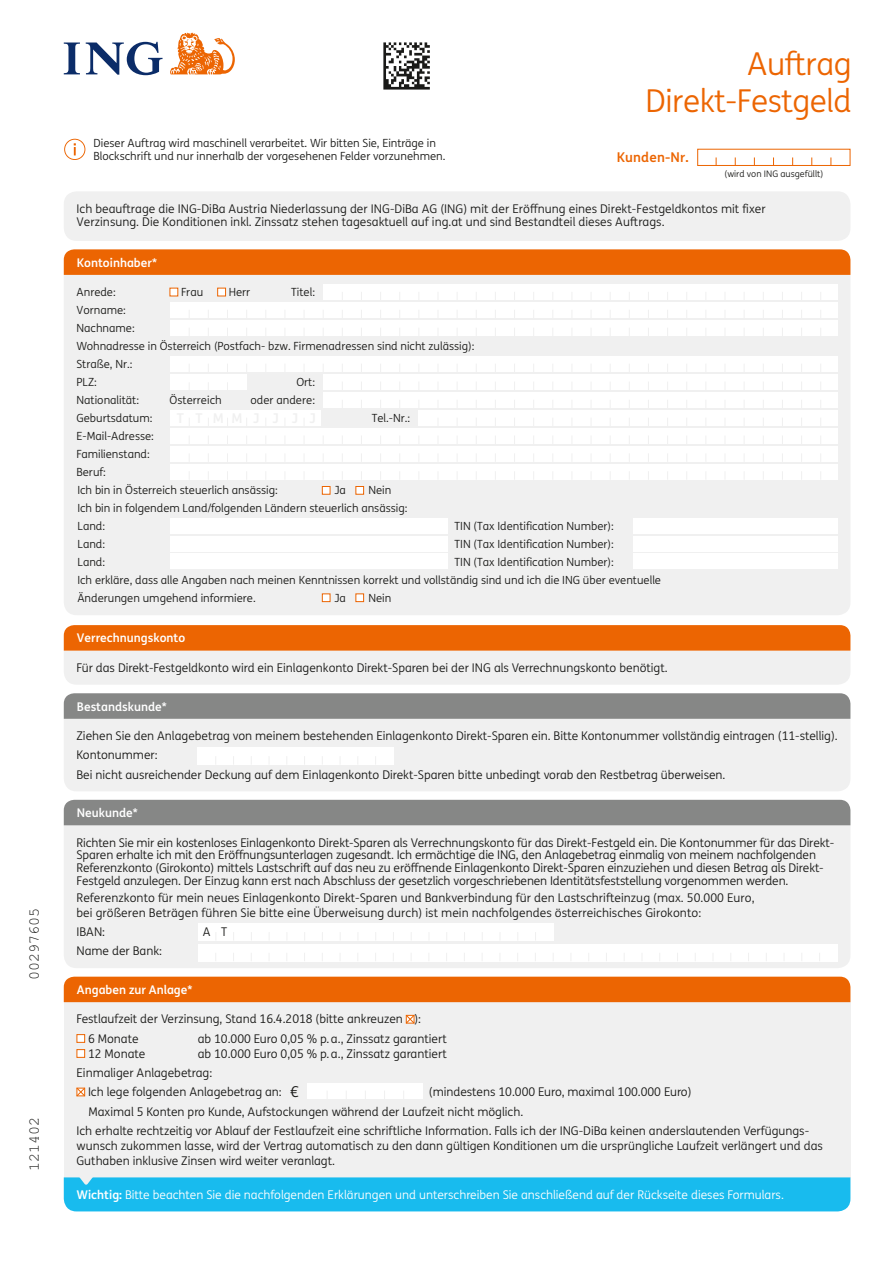
<style>
.page{position:relative;width:893px;height:1263px;background:#fff}
.page>*{position:absolute;margin:0;border:0;box-sizing:border-box;transform-origin:0 0}
.t1{font:31.5px/36.8px "ING Me";letter-spacing:-.015em;color:#ec6502;text-align:right}
.t2{font:15px "Courier New";color:#1a1a18}
.t3{font:15px "ING Me";color:#1a1a18}
.t4{font:700 13.5px "ING Me";letter-spacing:.015em;color:#ec6502}
.t5{font:12px/12.8px "ING Me";color:#1a1a18}
.t6{font:12px "ING Me";color:#fff}
.t7{font:700 12px "ING Me";color:#fff}
.t8{font:11.25px/18px "ING Me";color:#1a1a18}
.t9{font:9px "ING Me";color:#1a1a18}
.s1{font-weight:700}
</style>
<div class="page">
<div style="left:64px;top:275px;width:786px;height:340px;background:#f0f0f0"></div>
<div style="left:322px;top:593px;width:8px;height:9px;background:#fff;border:1px solid #ec6502"></div>
<div style="left:355px;top:593px;width:9px;height:9px;background:#fff;border:1px solid #ec6502"></div>
<div style="left:322px;top:486px;width:8px;height:9px;background:#fff;border:1px solid #ec6502"></div>
<div style="left:355px;top:486px;width:9px;height:9px;background:#fff;border:1px solid #ec6502"></div>
<div style="left:170px;top:302px;width:668px;height:16px;background:#fff"></div>
<div style="left:323px;top:285px;width:515px;height:15px;background:#fff"></div>
<div style="left:170px;top:320px;width:668px;height:16px;background:#fff"></div>
<div style="left:170px;top:356px;width:668px;height:16px;background:#fff"></div>
<div style="left:170px;top:428px;width:668px;height:16px;background:#fff"></div>
<div style="left:170px;top:446px;width:668px;height:16px;background:#fff"></div>
<div style="left:170px;top:464px;width:668px;height:16px;background:#fff"></div>
<div style="left:418px;top:410px;width:420px;height:16px;background:#fff"></div>
<div style="left:170px;top:374px;width:77px;height:16px;background:#fff"></div>
<div style="left:323px;top:374px;width:515px;height:16px;background:#fff"></div>
<div style="left:170px;top:410px;width:151px;height:16px;background:#fff"></div>
<div style="left:323px;top:392px;width:515px;height:16px;background:#fff"></div>
<svg style="left:64px;top:42px;width:99px;height:33px"></svg>
<svg style="left:170px;top:33px;width:65px;height:41px"></svg>
<div style="left:64px;top:191px;width:786px;height:50px;background:#f0f0f0;border-radius:13px"></div>
<svg style="left:64px;top:249px;width:786px;height:26px;background:#ec6807"></svg>
<div style="left:64px;top:719px;width:786px;height:72px;background:#f0f0f0"></div>
<div style="left:64px;top:825px;width:786px;height:143px;background:#f0f0f0"></div>
<svg style="left:64px;top:625px;width:786px;height:60px"></svg>
<svg style="left:64px;top:693px;width:786px;height:26px;background:#888988"></svg>
<div style="left:64px;top:800px;width:786px;height:25px;background:#868786"></div>
<div style="left:697px;top:149px;width:153px;height:17px;background:#fff;border:1px solid #ec6502"></div>
<div style="left:198px;top:944px;width:640px;height:17px;background:#fff"></div>
<div style="left:198px;top:748px;width:196px;height:17px;background:#fff"></div>
<div style="left:198px;top:923px;width:356px;height:17px;background:#fff"></div>
<div style="left:170px;top:518px;width:277px;height:16px;background:#fff"></div>
<div style="left:170px;top:536px;width:277px;height:16px;background:#fff"></div>
<div style="left:170px;top:553px;width:277px;height:16px;background:#fff"></div>
<div style="left:634px;top:518px;width:204px;height:16px;background:#fff"></div>
<div style="left:634px;top:536px;width:204px;height:16px;background:#fff"></div>
<div style="left:634px;top:553px;width:204px;height:16px;background:#fff"></div>
<div style="left:170px;top:288px;width:8px;height:8px;background:#fff"></div>
<div style="left:217px;top:288px;width:9px;height:8px;background:#fff;border:1px solid #ec6502"></div>
<svg style="left:64px;top:139px;width:21px;height:21px"></svg>
<div style="left:64px;top:1002px;width:786px;height:175px;background:#f0f0f0"></div>
<div style="left:64px;top:977px;width:786px;height:25px;background:#ec6502"></div>
<svg style="left:405px;top:1014px;width:10px;height:10px"></svg>
<div style="left:77px;top:1034px;width:8px;height:9px;background:#fff;border:1px solid #ec6502"></div>
<div style="left:77px;top:1049px;width:8px;height:9px;background:#fff;border:1px solid #ec6502"></div>
<svg style="left:76px;top:1087px;width:10px;height:10px"></svg>
<div style="left:307px;top:1083px;width:116px;height:16px;background:#fff"></div>
<div style="left:64px;top:1177px;width:786px;height:34px;background:#18bbee"></div>
<img style="left:383px;top:43px;width:47px;height:47px">
<p class="t2" style="left:25px;top:980px;width:73px;rotate:-90deg">00297605</p>
<p class="t2" style="left:25px;top:1171px;width:55px;rotate:-90deg">121402</p>
<p class="t8" style="left:94px;top:136px;width:353px;line-height:12.8px">Dieser Auftrag wird maschinell verarbeitet. Wir bitten Sie, Einträge in<br>Blockschrift und nur innerhalb der vorgesehenen Felder vorzunehmen.</p>
<h1 class="t1" style="left:646px;top:44px;width:207px">Auftrag<br>Direkt-Festgeld</h1>
<p class="t4" style="left:617px;top:147px;width:74px">Kunden-Nr.</p>
<p class="t9" style="left:724px;top:167px;width:100px">(wird von ING ausgefüllt)</p>
<p class="t5" style="left:77px;top:202px;width:691px">Ich beauftrage die ING-DiBa Austria Niederlassung der ING-DiBa AG (ING) mit der Eröffnung eines Direkt-Festgeldkontos mit fixer<br>Verzinsung. Die Konditionen inkl. Zinssatz stehen tagesaktuell auf ing.at und sind Bestandteil dieses Auftrags.</p>
<p class="t7" style="left:77px;top:253px;width:82px">Kontoinhaber*</p>
<p class="t8" style="left:77px;top:283px;width:41px">Anrede:</p>
<p class="t8" style="left:181px;top:283px;width:24px">Frau</p>
<p class="t8" style="left:229px;top:283px;width:23px">Herr</p>
<p class="t8" style="left:291px;top:283px;width:25px">Titel:</p>
<p class="t8" style="left:77px;top:301px;width:399px">Vorname:<br>Nachname:<br>Wohnadresse in Österreich (Postfach- bzw. Firmenadressen sind nicht zulässig):<br>Straße, Nr.:<br>PLZ:</p>
<p class="t8" style="left:296px;top:373px;width:20px">Ort:</p>
<p class="t8" style="left:77px;top:391px;width:64px">Nationalität:</p>
<p class="t8" style="left:170px;top:391px;width:54px">Österreich</p>
<p class="t8" style="left:250px;top:391px;width:66px">oder andere:</p>
<p class="t8" style="left:77px;top:409px;width:77px">Geburtsdatum:</p>
<p class="t8" style="left:372px;top:409px;width:40px">Tel.-Nr.:</p>
<p class="t8" style="left:77px;top:427px;width:332px">E-Mail-Adresse:<br>Familienstand:<br>Beruf:<br>Ich bin in Österreich steuerlich ansässig:<br>Ich bin in folgendem Land/folgenden Ländern steuerlich ansässig:<br>Land:</p>
<p class="t8" style="left:334px;top:481px;width:13px">Ja</p>
<p class="t8" style="left:368px;top:481px;width:24px">Nein</p>
<p class="t8" style="left:455px;top:517px;width:161px">TIN (Tax Identification Number):</p>
<p class="t8" style="left:77px;top:535px;width:29px">Land:</p>
<p class="t8" style="left:455px;top:535px;width:161px">TIN (Tax Identification Number):</p>
<p class="t8" style="left:77px;top:553px;width:29px">Land:</p>
<p class="t8" style="left:77px;top:553px;width:585px;text-indent:377px">TIN (Tax Identification Number):<br>Ich erkläre, dass alle Angaben nach meinen Kenntnissen korrekt und vollständig sind und ich die ING über eventuelle<br>Änderungen umgehend informiere.</p>
<p class="t8" style="left:334px;top:588px;width:13px">Ja</p>
<p class="t8" style="left:368px;top:588px;width:24px">Nein</p>
<p class="t7" style="left:77px;top:628px;width:110px">Verrechnungskonto</p>
<p class="t5" style="left:77px;top:661px;width:593px">Für das Direkt-Festgeldkonto wird ein Einlagenkonto Direkt-Sparen bei der ING als Verrechnungskonto benötigt.</p>
<p class="t7" style="left:77px;top:696px;width:91px">Bestandskunde*</p>
<p class="t5" style="left:77px;top:726px;width:763px;line-height:19.2px">Ziehen Sie den Anlagebetrag von meinem bestehenden Einlagenkonto Direkt-Sparen ein. Bitte Kontonummer vollständig eintragen (11-stellig).<br>Kontonummer:<br>Bei nicht ausreichender Deckung auf dem Einlagenkonto Direkt-Sparen bitte unbedingt vorab den Restbetrag überweisen.</p>
<p class="t7" style="left:77px;top:803px;width:62px">Neukunde*</p>
<p class="t5" style="left:77px;top:835px;width:759px">Richten Sie mir ein kostenloses Einlagenkonto Direkt-Sparen als Verrechnungskonto für das Direkt-Festgeld ein. Die Kontonummer für das Direkt-Sparen erhalte ich mit den Eröffnungsunterlagen zugesandt. Ich ermächtige die ING, den Anlagebetrag einmalig von meinem nachfolgen den Referenzkonto (Girokonto) mittels Lastschrift auf das neu zu eröffnende Einlagenkonto Direkt-Sparen einzuziehen und diesen Betrag als Direkt-Festgeld anzulegen. Der Einzug kann erst nach Abschluss der gesetzlich vorgeschriebenen Identitätsfeststellung vorgenommen werden.</p>
<p class="t5" style="left:77px;top:889px;width:680px;line-height:15px">Referenzkonto für mein neues Einlagenkonto Direkt-Sparen und Bankverbindung für den Lastschrifteinzug (max. 50.000 Euro, bei größeren Beträgen führen Sie bitte eine Überweisung durch) ist mein nachfolgendes österreichisches Girokonto:</p>
<p class="t5" style="left:77px;top:925px;width:30px">IBAN:</p>
<p class="t5" style="left:203px;top:925px;width:26px">A T</p>
<p class="t5" style="left:77px;top:944px;width:87px">Name der Bank:</p>
<p class="t7" style="left:77px;top:980px;width:117px">Angaben zur Anlage*</p>
<p class="t5" style="left:88px;top:1009px;width:335px;line-height:19.2px;text-indent:-12px">Festlaufzeit der Verzinsung, Stand 16.4.2018 (bitte ankreuzen ):<br>6 Monate</p>
<p class="t5" style="left:198px;top:1031px;width:251px">ab 10.000 Euro 0,05 % p. a., Zinssatz garantiert</p>
<p class="t5" style="left:88px;top:1046px;width:59px">12 Monate</p>
<p class="t5" style="left:198px;top:1046px;width:251px">ab 10.000 Euro 0,05 % p. a., Zinssatz garantiert</p>
<p class="t5" style="left:77px;top:1066px;width:137px">Einmaliger Anlagebetrag:</p>
<p class="t5" style="left:88px;top:1085px;width:195px">Ich lege folgenden Anlagebetrag an:</p>
<p class="t5" style="left:429px;top:1085px;width:264px">(mindestens 10.000 Euro, maximal 100.000 Euro)</p>
<p class="t5" style="left:89px;top:1104px;width:436px">Maximal 5 Konten pro Kunde, Aufstockungen während der Laufzeit nicht möglich.</p>
<p class="t5" style="left:77px;top:1123px;width:734px">Ich erhalte rechtzeitig vor Ablauf der Festlaufzeit eine schriftliche Information. Falls ich der ING-DiBa keinen anderslautenden Verfügungs-</p>
<p class="t5" style="left:77px;top:1137px;width:748px;line-height:15px">wunsch zukommen lasse, wird der Vertrag automatisch zu den dann gültigen Konditionen um die ursprüngliche Laufzeit verlängert und das<br>Guthaben inklusive Zinsen wird weiter veranlagt.</p>
<p class="t3" style="left:290px;top:1081px;width:10px">€</p>
<p class="t6" style="left:77px;top:1186px;width:709px"><span class="s1">Wichtig:</span> Bitte beachten Sie die nachfolgenden Erklärungen und unterschreiben Sie anschließend auf der Rückseite dieses Formulars.</p>
</div>
